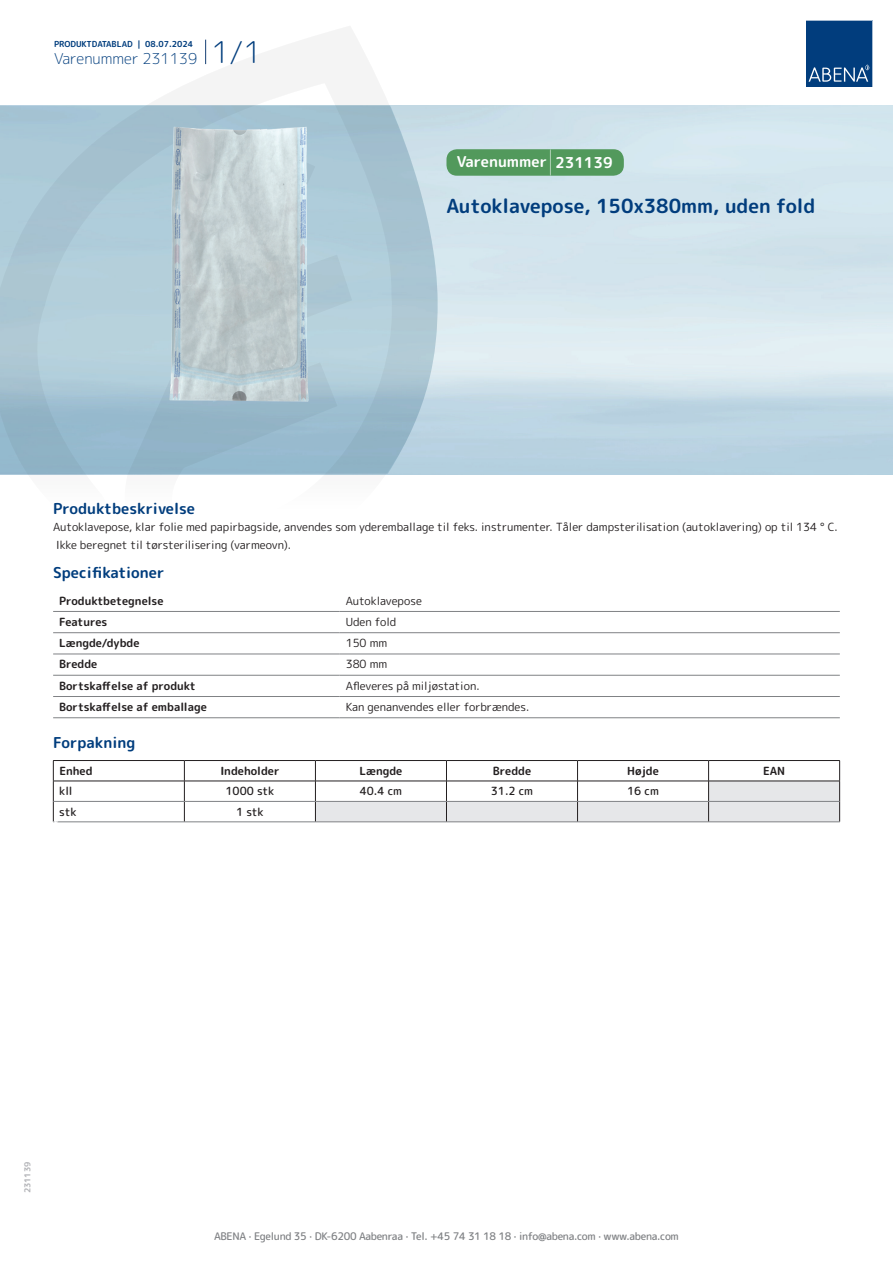
<style>
.page{position:relative;width:893px;height:1263px;background:#fff}
.page>*{position:absolute;margin:0;border:0;box-sizing:border-box;transform-origin:0 0}
.t1{font:700 19.5px "Rounded Mplus 1 c";color:#013d7d}
.t2{font:700 15px "Rounded Mplus 1 c";color:#013d7d}
.t3{font:300 15px "Rounded Mplus 1 c";color:#013d7d}
.t4{font:700 15px "Rounded Mplus 1 c";color:#fff}
.t5{font:11.25px/18px "Rounded Mplus 1 c";color:#231f20}
.t6{font:700 11.25px "Rounded Mplus 1 c";color:#231f20}
.t7{font:500 11.25px "Rounded Mplus 1 c";color:#231f20}
.t8{font:500 10.5px "Rounded Mplus 1 c";letter-spacing:-.03em;color:#808285}
.t9{font:700 10.5px "Rounded Mplus 1 c";color:#fff}
.t10{font:700 8.25px "Rounded Mplus 1 c";color:#013d7d}
.t11{font:700 8.25px "Rounded Mplus 1 c";color:#b2b3b7}
.s1{font-size:30px}
.s2{font-size:25.5px}
</style>
<div class="page">
<svg style="left:0;top:26px;width:439px;height:449px"></svg>
<svg style="left:0;top:106px;width:438px;height:368px;fill:#a9c6d4"></svg>
<svg style="left:205px;top:40px;width:1px;height:24px"></svg>
<svg style="left:806px;top:20px;width:67px;height:67px"></svg>
<img style="left:169px;top:127px;width:140px;height:275px">
<hr style="left:53px;top:611px;width:287px;height:1px;background:#808285">
<hr style="left:340px;top:611px;width:500px;height:1px;background:#808285">
<hr style="left:53px;top:632px;width:287px;height:1px;background:#808285">
<hr style="left:340px;top:632px;width:500px;height:1px;background:#808285">
<hr style="left:53px;top:654px;width:287px;height:1px;background:#808285">
<hr style="left:340px;top:654px;width:500px;height:1px;background:#808285">
<hr style="left:53px;top:675px;width:287px;height:1px;background:#808285">
<hr style="left:340px;top:675px;width:500px;height:1px;background:#808285">
<hr style="left:53px;top:696px;width:287px;height:1px;background:#808285">
<hr style="left:340px;top:696px;width:500px;height:1px;background:#808285">
<hr style="left:53px;top:717px;width:287px;height:1px;background:#808285">
<hr style="left:340px;top:717px;width:500px;height:1px;background:#808285">
<hr style="left:53px;top:760px;width:131px;height:1px;background:#231f20">
<hr style="left:184px;top:760px;width:131px;height:1px;background:#231f20">
<hr style="left:315px;top:760px;width:131px;height:1px;background:#231f20">
<hr style="left:446px;top:760px;width:131px;height:1px;background:#231f20">
<hr style="left:577px;top:760px;width:132px;height:1px;background:#231f20">
<hr style="left:709px;top:760px;width:131px;height:1px;background:#231f20">
<hr style="left:53px;top:781px;width:131px;height:1px;background:#231f20">
<hr style="left:184px;top:781px;width:131px;height:1px;background:#231f20">
<svg style="left:53px;top:761px;width:1px;height:60px"></svg>
<svg style="left:184px;top:761px;width:1px;height:60px"></svg>
<svg style="left:315px;top:761px;width:525px;height:60px"></svg>
<hr style="left:54px;top:801px;width:130px;height:1px;background:#808285">
<hr style="left:184px;top:801px;width:131px;height:1px;background:#808285">
<hr style="left:315px;top:801px;width:131px;height:1px;background:#808285">
<hr style="left:446px;top:801px;width:131px;height:1px;background:#808285">
<hr style="left:577px;top:801px;width:132px;height:1px;background:#808285">
<hr style="left:709px;top:801px;width:130px;height:1px;background:#808285">
<hr style="left:53px;top:821px;width:131px;height:1px;background:#808285">
<hr style="left:184px;top:821px;width:131px;height:1px;background:#808285">
<hr style="left:315px;top:821px;width:131px;height:1px;background:#808285">
<hr style="left:446px;top:821px;width:131px;height:1px;background:#808285">
<hr style="left:577px;top:821px;width:132px;height:1px;background:#808285">
<hr style="left:709px;top:821px;width:131px;height:1px;background:#808285">
<div style="left:446px;top:149px;width:178px;height:27px;background:#52995c;border-radius:10px"></div>
<p class="t10" style="left:54px;top:38px;width:141px">PRODUKTDATABLAD | 08.07.2024</p>
<h2 class="t3" style="left:54px;top:48px;width:209px">Varenummer 231139 <span class="s1">1/1</span></h2>
<h2 class="t4" style="left:457px;top:151px;width:157px">Varenummer <span class="s2">|</span> 231139</h2>
<h1 class="t1" style="left:446px;top:192px;width:370px">Autoklavepose, 150x380mm, uden fold</h1>
<h2 class="t2" style="left:53px;top:498px;width:143px">Produktbeskrivelse</h2>
<p class="t5" style="left:53px;top:517px;width:786px">Autoklavepose, klar folie med papirbagside, anvendes som yderemballage til feks. instrumenter. Tåler dampsterilisation (autoklavering) op til 134 ° C.<br>Ikke beregnet til tørsterilisering (varmeovn).</p>
<h2 class="t2" style="left:53px;top:562px;width:113px">Specifikationer</h2>
<p class="t6" style="left:59px;top:592px;width:106px">Produktbetegnelse</p>
<p class="t5" style="left:346px;top:591px;width:78px">Autoklavepose</p>
<p class="t6" style="left:59px;top:614px;width:50px">Features</p>
<p class="t5" style="left:346px;top:613px;width:52px">Uden fold</p>
<p class="t6" style="left:59px;top:635px;width:82px">Længde/dybde</p>
<p class="t5" style="left:346px;top:634px;width:43px">150 mm</p>
<p class="t6" style="left:59px;top:656px;width:40px">Bredde</p>
<p class="t5" style="left:346px;top:655px;width:43px">380 mm</p>
<p class="t6" style="left:59px;top:678px;width:138px">Bortskaffelse af produkt</p>
<p class="t5" style="left:346px;top:676px;width:135px">Afleveres på miljøstation.</p>
<p class="t6" style="left:59px;top:699px;width:149px">Bortskaffelse af emballage</p>
<p class="t5" style="left:346px;top:698px;width:185px">Kan genanvendes eller forbrændes.</p>
<h2 class="t2" style="left:53px;top:732px;width:84px">Forpakning</h2>
<p class="t6" style="left:59px;top:763px;width:35px">Enhed</p>
<p class="t6" style="left:220px;top:763px;width:61px">Indeholder</p>
<p class="t6" style="left:359px;top:763px;width:44px">Længde</p>
<p class="t6" style="left:493px;top:763px;width:40px">Bredde</p>
<p class="t6" style="left:627px;top:763px;width:33px">Højde</p>
<p class="t6" style="left:763px;top:763px;width:24px">EAN</p>
<p class="t7" style="left:59px;top:783px;width:15px">kll</p>
<p class="t7" style="left:226px;top:783px;width:50px">1000 stk</p>
<p class="t7" style="left:360px;top:783px;width:44px">40.4 cm</p>
<p class="t7" style="left:491px;top:783px;width:44px">31.2 cm</p>
<p class="t7" style="left:627px;top:783px;width:33px">16 cm</p>
<p class="t7" style="left:59px;top:804px;width:19px">stk</p>
<p class="t7" style="left:236px;top:804px;width:29px">1 stk</p>
<p class="t9" style="left:53px;top:817px;width:7px">*</p>
<p class="t11" style="left:22px;top:1193px;width:33px;rotate:-90deg">231139</p>
<p class="t8" style="left:214px;top:1229px;width:466px">ABENA · Egelund 35 · DK-6200 Aabenraa · Tel. +45 74 31 18 18 · info@abena.com · www.abena.com</p>
</div>
